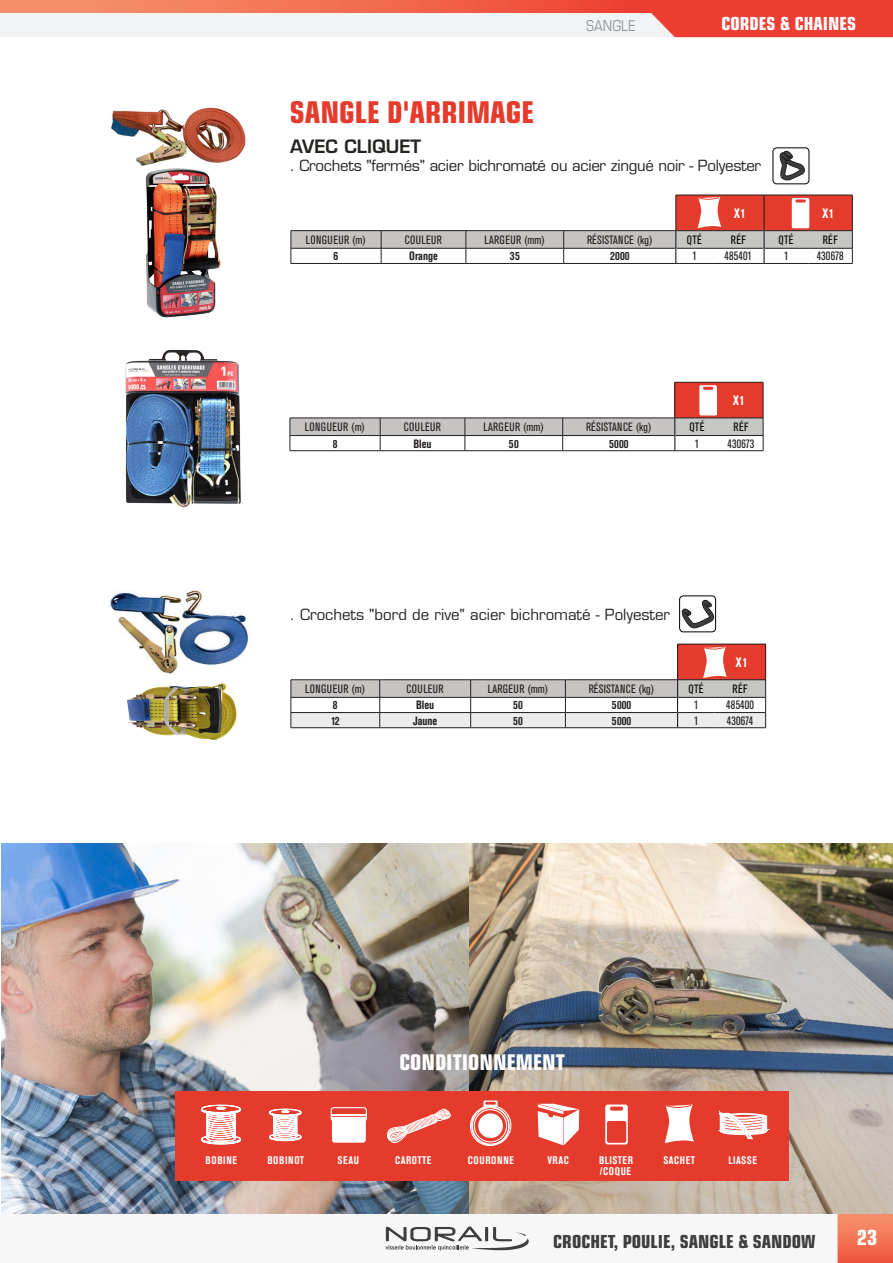
<style>
.page{position:relative;width:893px;height:1263px;background:#fff}
.page>*{position:absolute;margin:0;border:0;box-sizing:border-box;transform-origin:0 0}
.t1{font:700 condensed 30px "Eurostile LT Std";color:#e53b2c}
.t2{font:700 condensed 21.6px "Eurostile LT Std";color:#fff}
.t3{font:700 condensed 21px "Eurostile LT Std";color:#fff}
.t4{font:700 condensed 18px "Eurostile LT Std";color:#3e3e3f}
.t5{font:700 condensed 18px "Eurostile LT Std";color:#fff}
.t6{font:600 18px "Eurostile LT Std";color:#242421}
.t7{font:15px "Eurostile LT Std";letter-spacing:-.02em;color:#242421}
.t8{font:15px "Eurostile LT Std";color:#242421}
.t9{font:condensed 15px "Eurostile LT Std";color:#939598}
.t10{font:700 condensed 13.5px "Akzidenz Grotesk BE";letter-spacing:.025em;color:#fff}
.t11{font:condensed 12px "Akzidenz Grotesk BE";letter-spacing:.02em;color:#231f20}
.t12{font:700 condensed 12px "Akzidenz Grotesk BE";color:#231f20}
.t13{font:condensed 12px "Akzidenz Grotesk BE";letter-spacing:.04em;color:#231f20}
.t14{font:condensed 12px "Akzidenz Grotesk BE";letter-spacing:.025em;color:#040503}
.t15{font:700 condensed 10.95px "Akzidenz Grotesk BE";letter-spacing:.055em;color:#fff}
</style>
<div class="page">
<div style="left:0;top:0;width:893px;height:37px;background:#f2f3f4"></div>
<svg style="left:0;top:0;width:628px;height:12px;background:#f26f52"></svg>
<svg style="left:628px;top:0;width:265px;height:37px"></svg>
<div style="left:685px;top:10px;width:208px;height:26px;background:#ee3e34"></div>
<div style="left:838px;top:1213px;width:55px;height:50px;background:linear-gradient(to bottom,#f69671,#f0553d)"></div>
<div style="left:0;top:1214px;width:838px;height:49px;background:#f2f3f4"></div>
<svg style="left:385px;top:1226px;width:144px;height:24px"></svg>
<img style="left:468px;top:844px;width:425px;height:370px">
<hr style="left:291px;top:263px;width:90px;height:1px;background:#231f20">
<hr style="left:381px;top:263px;width:85px;height:1px;background:#231f20">
<hr style="left:466px;top:263px;width:98px;height:1px;background:#231f20">
<hr style="left:564px;top:263px;width:112px;height:1px;background:#231f20">
<hr style="left:676px;top:263px;width:37px;height:1px;background:#231f20">
<hr style="left:713px;top:263px;width:51px;height:1px;background:#231f20">
<hr style="left:764px;top:263px;width:44px;height:1px;background:#231f20">
<hr style="left:808px;top:263px;width:44px;height:1px;background:#231f20">
<div style="left:678px;top:644px;width:88px;height:36px;background:#e53b2c"></div>
<hr style="left:677px;top:644px;width:38px;height:1px;background:#231f20">
<hr style="left:677px;top:644px;width:1px;height:35px;background:#231f20">
<hr style="left:715px;top:644px;width:51px;height:1px;background:#231f20">
<hr style="left:765px;top:644px;width:1px;height:35px;background:#231f20">
<svg style="left:291px;top:647px;width:475px;height:81px"></svg>
<img style="left:1px;top:843px;width:467px;height:370px">
<img style="left:110px;top:590px;width:138px;height:84px">
<svg style="left:291px;top:195px;width:562px;height:68px"></svg>
<img style="left:125px;top:350px;width:116px;height:158px">
<img style="left:111px;top:107px;width:135px;height:57px">
<img style="left:140px;top:155px;width:84px;height:163px">
<img style="left:127px;top:683px;width:110px;height:57px">
<div style="left:175px;top:1091px;width:614px;height:89px;background:#e53b2c"></div>
<svg style="left:605px;top:1104px;width:23px;height:40px"></svg>
<div style="left:331px;top:1107px;width:36px;height:14px;border:1px solid #fff;border-radius:3px"></div>
<svg style="left:332px;top:1117px;width:34px;height:26px"></svg>
<hr style="left:332px;top:1114px;width:34px;height:2px;background:#fff">
<svg style="left:538px;top:1104px;width:41px;height:41px"></svg>
<svg style="left:718px;top:1110px;width:53px;height:30px"></svg>
<svg style="left:200px;top:1104px;width:41px;height:41px"></svg>
<svg style="left:665px;top:1104px;width:29px;height:39px"></svg>
<svg style="left:387px;top:1108px;width:64px;height:35px"></svg>
<svg style="left:268px;top:1108px;width:34px;height:34px"></svg>
<div style="left:472px;top:1107px;width:37px;height:38px;border:1px solid #fff;border-radius:50%"></div>
<div style="left:474px;top:1109px;width:33px;height:33px;border:1px solid #fff;border-radius:50%"></div>
<div style="left:478px;top:1113px;width:25px;height:25px;background:#fff;border-radius:50%"></div>
<div style="left:470px;top:1106px;width:40px;height:40px;border:1px solid #fff;border-radius:50%"></div>
<div style="left:471px;top:1105px;width:40px;height:40px;border:1px solid #fff;border-radius:50%"></div>
<svg style="left:483px;top:1100px;width:15px;height:7px"></svg>
<svg style="left:682px;top:600px;width:32px;height:28px"></svg>
<div style="left:679px;top:595px;width:37px;height:37px;border:1px solid #000;border-radius:4px"></div>
<svg style="left:779px;top:151px;width:26px;height:30px"></svg>
<div style="left:773px;top:147px;width:36px;height:37px;border:1px solid #000;border-radius:4px"></div>
<div style="left:792px;top:209px;width:17px;height:19px;background:#fff"></div>
<div style="left:675px;top:382px;width:88px;height:36px;background:#e53b2c"></div>
<hr style="left:675px;top:382px;width:44px;height:1px;background:#231f20">
<hr style="left:719px;top:382px;width:44px;height:1px;background:#231f20">
<hr style="left:763px;top:382px;width:1px;height:36px;background:#231f20">
<hr style="left:675px;top:382px;width:1px;height:36px;background:#231f20">
<svg style="left:290px;top:385px;width:474px;height:66px"></svg>
<div style="left:700px;top:396px;width:16px;height:19px;background:#fff"></div>
<p class="t9" style="left:586px;top:17px;width:51px">SANGLE</p>
<h3 class="t5" style="left:722px;top:12px;width:136px">CORDES &amp; CHAINES</h3>
<h1 class="t1" style="left:290px;top:94px;width:246px">SANGLE D'ARRIMAGE</h1>
<p class="t7" style="left:290px;top:157px;width:473px">. Crochets "fermés" acier bichromaté ou acier zingué noir - Polyester</p>
<h3 class="t6" style="left:290px;top:135px;width:132px">AVEC CLIQUET</h3>
<p class="t10" style="left:734px;top:205px;width:14px">X1</p>
<p class="t10" style="left:822px;top:205px;width:14px">X1</p>
<p class="t13" style="left:306px;top:233px;width:62px">LONGUEUR (m)</p>
<p class="t11" style="left:405px;top:233px;width:39px">COULEUR</p>
<p class="t11" style="left:484px;top:233px;width:62px">LARGEUR (mm)</p>
<p class="t11" style="left:587px;top:233px;width:67px">RÉSISTANCE (kg)</p>
<p class="t14" style="left:687px;top:233px;width:17px">QTÉ</p>
<p class="t14" style="left:731px;top:233px;width:17px">RÉF</p>
<p class="t14" style="left:779px;top:233px;width:17px">QTÉ</p>
<p class="t14" style="left:823px;top:233px;width:17px">RÉF</p>
<p class="t12" style="left:334px;top:249px;width:6px">6</p>
<p class="t12" style="left:409px;top:249px;width:30px">Orange</p>
<p class="t12" style="left:510px;top:249px;width:12px">35</p>
<p class="t12" style="left:610px;top:249px;width:21px">2000</p>
<p class="t11" style="left:692px;top:250px;width:6px">1</p>
<p class="t11" style="left:724px;top:250px;width:29px">485401</p>
<p class="t11" style="left:784px;top:250px;width:6px">1</p>
<p class="t11" style="left:817px;top:250px;width:29px">430678</p>
<p class="t10" style="left:733px;top:393px;width:14px">X1</p>
<p class="t13" style="left:305px;top:420px;width:62px">LONGUEUR (m)</p>
<p class="t11" style="left:404px;top:420px;width:39px">COULEUR</p>
<p class="t11" style="left:483px;top:420px;width:62px">LARGEUR (mm)</p>
<p class="t11" style="left:586px;top:420px;width:67px">RÉSISTANCE (kg)</p>
<p class="t14" style="left:689px;top:420px;width:17px">QTÉ</p>
<p class="t14" style="left:733px;top:420px;width:17px">RÉF</p>
<p class="t12" style="left:333px;top:437px;width:6px">8</p>
<p class="t12" style="left:414px;top:437px;width:19px">Bleu</p>
<p class="t12" style="left:509px;top:437px;width:12px">50</p>
<p class="t12" style="left:609px;top:437px;width:21px">5000</p>
<p class="t11" style="left:695px;top:437px;width:6px">1</p>
<p class="t11" style="left:727px;top:437px;width:28px">430673</p>
<p class="t8" style="left:290px;top:605px;width:382px">. Crochets "bord de rive" acier bichromaté - Polyester</p>
<p class="t10" style="left:735px;top:655px;width:14px">X1</p>
<p class="t13" style="left:305px;top:682px;width:62px">LONGUEUR (m)</p>
<p class="t11" style="left:407px;top:682px;width:39px">COULEUR</p>
<p class="t11" style="left:488px;top:682px;width:62px">LARGEUR (mm)</p>
<p class="t11" style="left:589px;top:682px;width:67px">RÉSISTANCE (kg)</p>
<p class="t14" style="left:688px;top:682px;width:17px">QTÉ</p>
<p class="t14" style="left:733px;top:682px;width:17px">RÉF</p>
<p class="t12" style="left:333px;top:698px;width:6px">8</p>
<p class="t12" style="left:416px;top:698px;width:19px">Bleu</p>
<p class="t12" style="left:513px;top:698px;width:12px">50</p>
<p class="t12" style="left:612px;top:698px;width:21px">5000</p>
<p class="t11" style="left:694px;top:699px;width:6px">1</p>
<p class="t11" style="left:726px;top:699px;width:29px">485400</p>
<p class="t12" style="left:331px;top:714px;width:10px">12</p>
<p class="t12" style="left:413px;top:714px;width:26px">Jaune</p>
<p class="t12" style="left:513px;top:714px;width:12px">50</p>
<p class="t12" style="left:612px;top:714px;width:21px">5000</p>
<p class="t11" style="left:694px;top:714px;width:6px">1</p>
<p class="t11" style="left:727px;top:714px;width:28px">430674</p>
<h2 class="t2" style="left:399px;top:1049px;width:167px">CONDITIONNEMENT</h2>
<p class="t15" style="left:206px;top:1154px;width:33px">BOBINE</p>
<p class="t15" style="left:268px;top:1154px;width:38px">BOBINOT</p>
<p class="t15" style="left:338px;top:1154px;width:23px">SEAU</p>
<p class="t15" style="left:395px;top:1154px;width:38px">CAROTTE</p>
<p class="t15" style="left:468px;top:1154px;width:48px">COURONNE</p>
<p class="t15" style="left:547px;top:1154px;width:23px">VRAC</p>
<p class="t15" style="left:599px;top:1154px;width:35px">BLISTER</p>
<p class="t15" style="left:663px;top:1154px;width:33px">SACHET</p>
<p class="t15" style="left:728px;top:1154px;width:30px">LIASSE</p>
<p class="t15" style="left:600px;top:1165px;width:33px">/COQUE</p>
<h3 class="t4" style="left:553px;top:1230px;width:264px">CROCHET, POULIE, SANGLE &amp; SANDOW</h3>
<h3 class="t3" style="left:857px;top:1225px;width:22px">23</h3>
</div>
